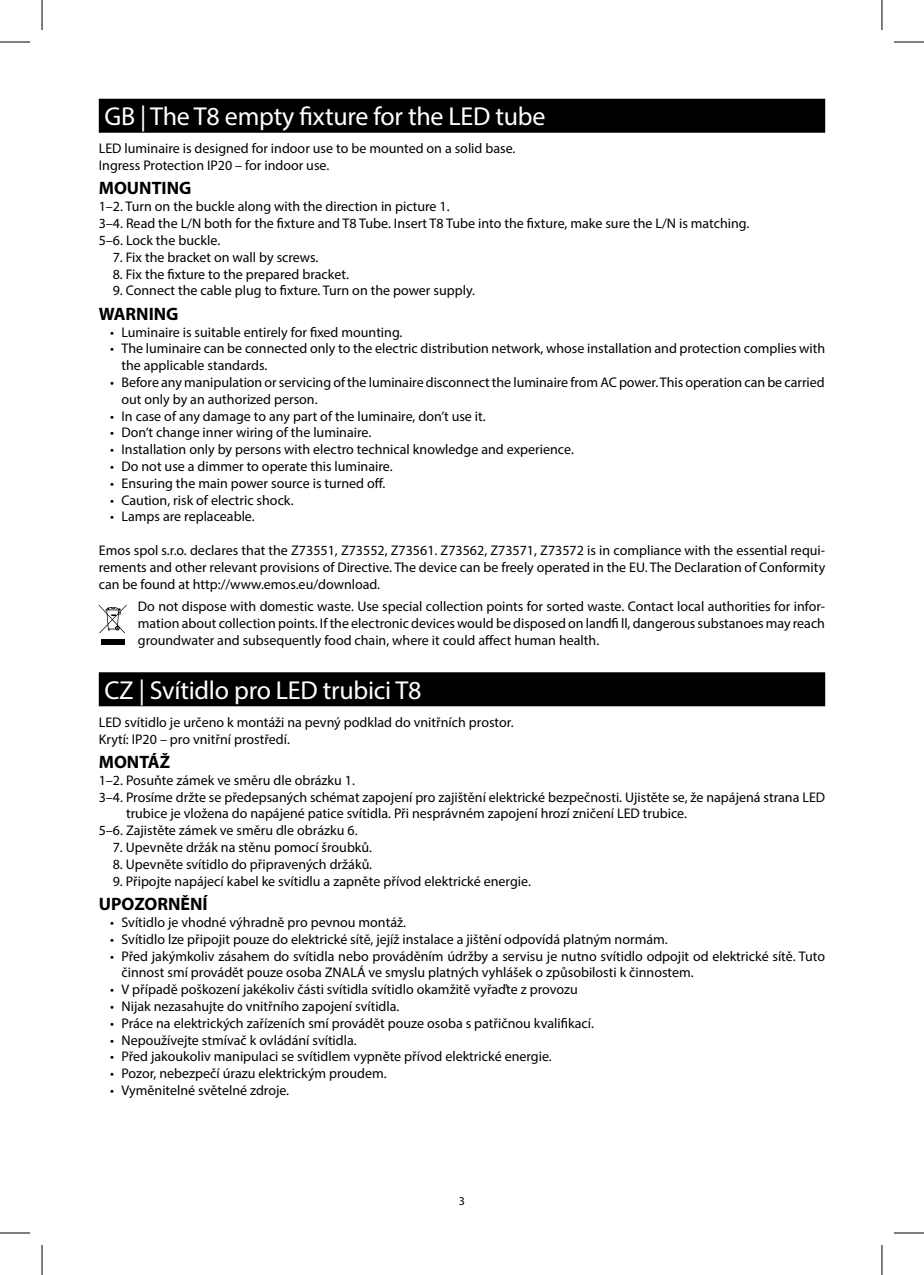
<style>
.page{position:relative;width:924px;height:1275px;background:#fff}
.page>*{position:absolute;margin:0;border:0;box-sizing:border-box;transform-origin:0 0}
.t1{font:26px "Myriad Pro";letter-spacing:-.01em;color:#fff}
.t2{font:700 18px "Myriad Pro";color:#000}
.t3{font:14px/16.8px "Myriad Pro";color:#000}
.t4{font:12px "Myriad Pro";color:#000}
</style>
<div class="page">
<div style="left:99px;top:99px;width:725px;height:34px;background:#000"></div>
<div style="left:99px;top:672px;width:725px;height:34px;background:#000"></div>
<svg style="left:99px;top:605px;width:27px;height:28px"></svg>
<div style="left:101px;top:639px;width:23px;height:6px;background:#000"></div>
<hr style="left:0;top:42px;width:30px;height:1px;background:#000">
<hr style="left:893px;top:42px;width:30px;height:1px;background:#000">
<hr style="left:0;top:1232px;width:30px;height:1px;background:#000">
<hr style="left:893px;top:1232px;width:30px;height:1px;background:#000">
<hr style="left:42px;top:0;width:1px;height:30px;background:#000">
<hr style="left:42px;top:1245px;width:1px;height:30px;background:#000">
<hr style="left:881px;top:0;width:1px;height:30px;background:#000">
<hr style="left:881px;top:1245px;width:1px;height:30px;background:#000">
<h1 class="t1" style="left:104px;top:100px;width:442px">GB | The T8 empty fixture for the LED tube</h1>
<p class="t3" style="left:99px;top:140px;width:418px">LED luminaire is designed for indoor use to be mounted on a solid base.<br>Ingress Protection IP20 – for indoor use.</p>
<p class="t2" style="left:99px;top:177px;width:94px">MOUNTING</p>
<p class="t3" style="left:99px;top:198px;width:652px">1–2. Turn on the buckle along with the direction in picture 1.<br>3–4. Read the L/N both for the fixture and T8 Tube. Insert T8 Tube into the fixture, make sure the L/N is matching.<br>5–6. Lock the buckle.</p>
<p class="t3" style="left:113px;top:248px;width:207px">7. Fix the bracket on wall by screws.</p>
<p class="t3" style="left:113px;top:265px;width:237px">8. Fix the fixture to the prepared bracket.</p>
<p class="t3" style="left:113px;top:282px;width:363px">9. Connect the cable plug to fixture. Turn on the power supply.</p>
<p class="t2" style="left:99px;top:302px;width:81px">WARNING</p>
<p class="t3" style="left:110px;top:323px;width:294px">• Luminaire is suitable entirely for fixed mounting.</p>
<p class="t3" style="left:121px;top:340px;width:705px;text-indent:-11px">• The luminaire can be connected only to the electric distribution network, whose installation and protection complies with the applicable standards.</p>
<p class="t3" style="left:121px;top:374px;width:704px;text-indent:-11px">• Before any manipulation or servicing of the luminaire disconnect the luminaire from AC power. This operation can be carried out only by an authorized person.</p>
<p class="t3" style="left:110px;top:407px;width:377px">• In case of any damage to any part of the luminaire, don’t use it.</p>
<p class="t3" style="left:110px;top:424px;width:262px">• Don’t change inner wiring of the luminaire.</p>
<p class="t3" style="left:110px;top:441px;width:465px">• Installation only by persons with electro technical knowledge and experience.</p>
<p class="t3" style="left:110px;top:458px;width:284px">• Do not use a dimmer to operate this luminaire.</p>
<p class="t3" style="left:110px;top:474px;width:277px">• Ensuring the main power source is turned off.</p>
<p class="t3" style="left:110px;top:491px;width:185px">• Caution, risk of electric shock.</p>
<p class="t3" style="left:110px;top:508px;width:146px">• Lamps are replaceable.</p>
<p class="t3" style="left:99px;top:542px;width:727px;text-align:justify">Emos spol s.r.o. declares that the Z73551, Z73552, Z73561. Z73562, Z73571, Z73572 is in compliance with the essential requi&shy;rements and other relevant provisions of Directive. The device can be freely operated in the EU. The Declaration of Conformity can be found at http://www.emos.eu/download.</p>
<p class="t3" style="left:138px;top:598px;width:688px;text-align:justify">Do not dispose with domestic waste. Use special collection points for sorted waste. Contact local authorities for infor&shy;mation about collection points. If the electronic devices would be disposed on landfi ll, dangerous substanoes may reach groundwater and subsequently food chain, where it could affect human health.</p>
<h1 class="t1" style="left:104px;top:674px;width:318px">CZ | Svítidlo pro LED trubici T8</h1>
<p class="t3" style="left:99px;top:713px;width:416px">LED svítidlo je určeno k montáži na pevný podklad do vnitřních prostor.<br>Krytí: IP20 – pro vnitřní prostředí.</p>
<p class="t2" style="left:99px;top:750px;width:73px">MONTÁŽ</p>
<p class="t3" style="left:99px;top:771px;width:258px">1–2. Posuňte zámek ve směru dle obrázku 1.</p>
<p class="t3" style="left:99px;top:788px;width:727px">3–4. Prosíme držte se předepsaných schémat zapojení pro zajištění elektrické bezpečnosti. Ujistěte se, že napájená strana LED</p>
<p class="t3" style="left:126px;top:805px;width:562px">trubice je vložena do napájené patice svítidla. Při nesprávném zapojení hrozí zničení LED trubice.</p>
<p class="t3" style="left:99px;top:822px;width:260px">5–6. Zajistěte zámek ve směru dle obrázku 6.</p>
<p class="t3" style="left:113px;top:838px;width:261px">7. Upevněte držák na stěnu pomocí šroubků.</p>
<p class="t3" style="left:113px;top:855px;width:261px">8. Upevněte svítidlo do připravených držáků.</p>
<p class="t3" style="left:113px;top:872px;width:419px">9. Připojte napájecí kabel ke svítidlu a zapněte přívod elektrické energie.</p>
<p class="t2" style="left:99px;top:892px;width:110px">UPOZORNĚNÍ</p>
<p class="t3" style="left:110px;top:913px;width:297px">• Svítidlo je vhodné výhradně pro pevnou montáž.</p>
<p class="t3" style="left:110px;top:930px;width:559px">• Svítidlo lze připojit pouze do elektrické sítě, jejíž instalace a jištění odpovídá platným normám.</p>
<p class="t3" style="left:121px;top:947px;width:704px;text-indent:-11px">• Před jakýmkoliv zásahem do svítidla nebo prováděním údržby a servisu je nutno svítidlo odpojit od elektrické sítě. Tuto činnost smí provádět pouze osoba ZNALÁ ve smyslu platných vyhlášek o způsobilosti k činnostem.</p>
<p class="t3" style="left:110px;top:980px;width:469px">• V případě poškození jakékoliv části svítidla svítidlo okamžitě vyřaďte z provozu</p>
<p class="t3" style="left:110px;top:997px;width:291px">• Nijak nezasahujte do vnitřního zapojení svítidla.</p>
<p class="t3" style="left:110px;top:1014px;width:485px">• Práce na elektrických zařízeních smí provádět pouze osoba s patřičnou kvalifikací.</p>
<p class="t3" style="left:110px;top:1031px;width:248px">• Nepoužívejte stmívač k ovládání svítidla.</p>
<p class="t3" style="left:110px;top:1048px;width:443px">• Před jakoukoliv manipulaci se svítidlem vypněte přívod elektrické energie.</p>
<p class="t3" style="left:110px;top:1064px;width:278px">• Pozor, nebezpečí úrazu elektrickým proudem.</p>
<p class="t3" style="left:110px;top:1081px;width:180px">• Vyměnitelné světelné zdroje.</p>
<p class="t4" style="left:458px;top:1193px;width:8px">3</p>
</div>
